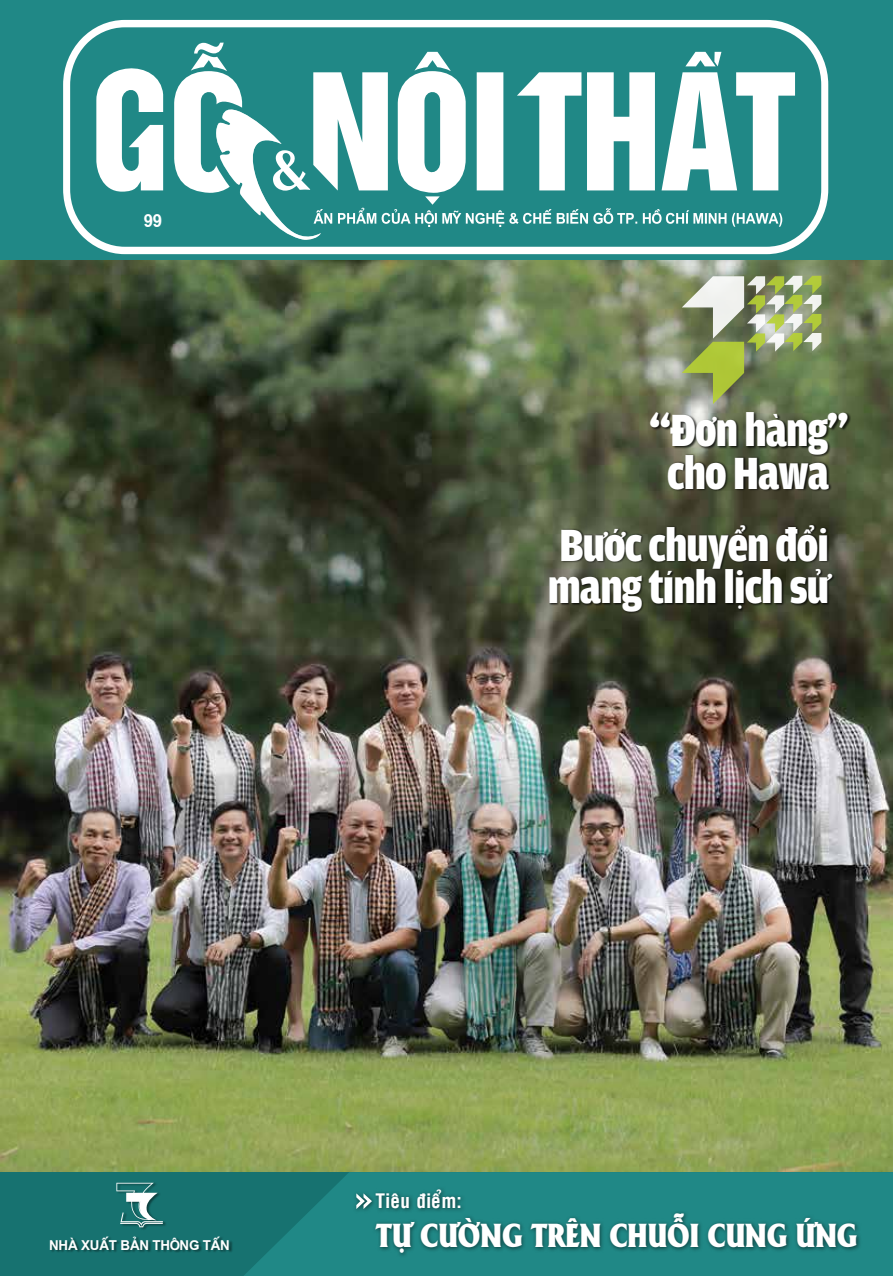
<style>
.page{position:relative;width:893px;height:1276px;background:#fff}
.page>*{position:absolute;margin:0;border:0;box-sizing:border-box;transform-origin:0 0}
.t1{font:900 47.85px/42.6px "Sgtt Amplitude Cond";letter-spacing:-.02em;color:#fff}
.t2{font:32.25px "UTM Alberta Heavy";color:#fff;scale:.88 1}
.t3{font:19.5px "HP Helve Condense Bold";letter-spacing:-.01em;color:#fff}
.t4{font:18px "HP Arial Bold";color:#fff;scale:.94 1}
.t5{font:13.65px "HP Arial Bold";letter-spacing:-.01em;color:#fff}
</style>
<div class="page">
<img style="left:0;top:259px;width:893px;height:824px">
<img style="left:0;top:1083px;width:893px;height:89px">
<div style="left:0;top:0;width:893px;height:259px;background:#208886"></div>
<svg style="left:63px;top:20px;width:765px;height:234px"></svg>
<svg style="left:96px;top:43px;width:699px;height:162px"></svg>
<svg style="left:215px;top:108px;width:567px;height:132px"></svg>
<div style="left:549px;top:524px;width:286px;height:90px;background:#000;opacity:.75"></div>
<div style="left:667px;top:454px;width:165px;height:38px;background:#000;opacity:.75"></div>
<div style="left:650px;top:411px;width:201px;height:46px;background:#000;opacity:.75"></div>
<div style="left:0;top:1172px;width:893px;height:104px;background:#177270"></div>
<div style="left:50px;top:1181px;width:183px;height:72px;background:#000;opacity:.45"></div>
<svg style="left:116px;top:1182px;width:47px;height:45px"></svg>
<svg style="left:244px;top:1172px;width:649px;height:104px;background:#1e8482"></svg>
<div style="left:372px;top:1209px;width:490px;height:49px;background:#000;opacity:.55"></div>
<div style="left:353px;top:1186px;width:113px;height:28px;background:#000;opacity:.55"></div>
<svg style="left:356px;top:1193px;width:16px;height:16px"></svg>
<svg style="left:682px;top:276px;width:139px;height:128px;background:#96a473"></svg>
<p class="t4" style="left:144px;top:207px;width:21px">99</p>
<p class="t1" style="left:649px;top:409px;width:201px">“Đơn hàng”</p>
<p class="t1" style="left:667px;top:451px;width:163px">cho Hawa</p>
<p class="t1" style="left:548px;top:524px;width:283px">Bước chuyển đổi mang tính lịch sử</p>
<p class="t5" style="left:49px;top:1234px;width:180px">NHAØXUAÁT BAÛN THOÂNG TAÁN</p>
<p class="t3" style="left:375px;top:1185px;width:88px">Tieâu ñieåm:</p>
<p class="t2" style="left:376px;top:1211px;width:549px">TỰ CƯỜNG TRÊN CHUỖI CUNG ỨNG</p>
</div>
